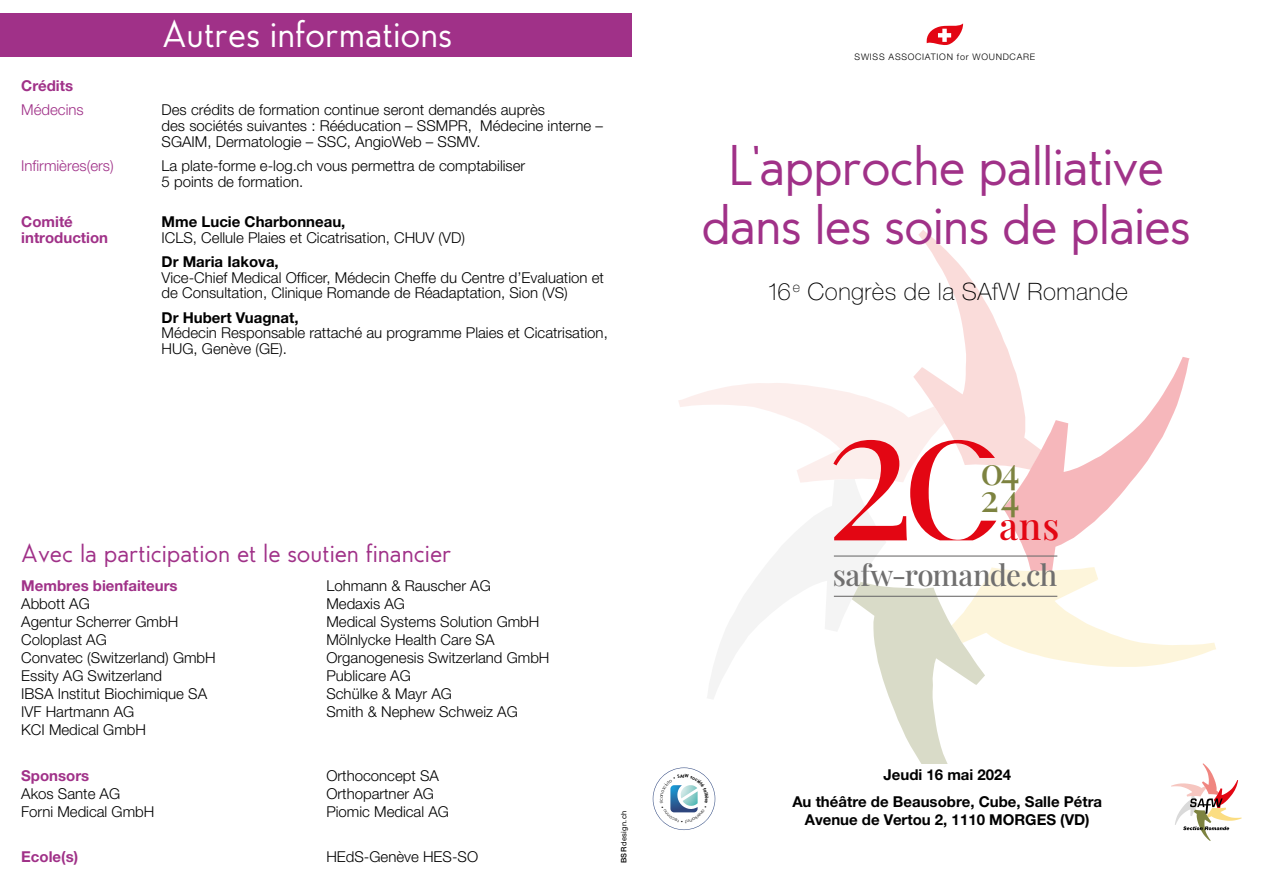
<style>
.page{position:relative;width:1263px;height:893px;background:#fff}
.page>*{position:absolute;margin:0;border:0;box-sizing:border-box;transform-origin:0 0}
.t1{font:49.2px/59.1px "Edelsans";letter-spacing:-.02em;color:#a03188;text-align:center}
.t2{font:500 37.65px/27.5px "Playfair Display";color:#7d8340}
.t3{font:500 37.65px "Playfair Display";color:#e30613}
.t4{font:33px "Edelsans";color:#fff}
.t5{font:500 29.4px "Playfair Display";letter-spacing:-.02em;color:#706f6f}
.t6{font:100 24px "Helvetica Neue";letter-spacing:.02em;color:#000}
.t7{font:22.5px "Edelsans";color:#a03188}
.t8{font:300 15px/18px "Helvetica Neue";color:#000}
.t9{font:700 15px/27px "Helvetica Neue";color:#000;text-align:center}
.t10{font:700 15px "Helvetica Neue";color:#a03188}
.t11{font:300 15px "Helvetica Neue";color:#a03188}
.t12{font:300 9px "Helvetica Neue";letter-spacing:.08em;color:#000}
.t13{font:7.5px "Helvetica Neue";letter-spacing:.04em;color:#000}
.s1{font-weight:500}
</style>
<div class="page">
<div style="left:0;top:13px;width:631px;height:44px;background:#a03188"></div>
<svg style="left:926px;top:23px;width:37px;height:22px"></svg>
<svg style="left:653px;top:230px;width:589px;height:611px"></svg>
<h3 class="t4" style="left:162px;top:14px;width:292px">Autres informations</h3>
<p class="t10" style="left:21px;top:76px;width:53px">Crédits</p>
<p class="t11" style="left:21px;top:101px;width:64px">Médecins</p>
<p class="t8" style="left:162px;top:102px;width:443px;line-height:15.8px">Des crédits de formation continue seront demandés auprès<br>des sociétés suivantes : Rééducation – SSMPR, Médecine interne –<br>SGAIM, Dermatologie – SSC, AngioWeb – SSMV.</p>
<p class="t11" style="left:21px;top:157px;width:94px">Infirmières(ers)</p>
<p class="t8" style="left:162px;top:158px;width:365px;line-height:15.8px">La plate-forme e-log.ch vous permettra de comptabiliser<br>5 points de formation.</p>
<p class="t10" style="left:21px;top:212px;width:53px">Comité</p>
<p class="t9" style="left:162px;top:208px;width:185px">Mme Lucie Charbonneau,</p>
<p class="t10" style="left:21px;top:228px;width:88px">introduction</p>
<p class="t8" style="left:162px;top:228px;width:305px">ICLS, Cellule Plaies et Cicatrisation, CHUV (VD)</p>
<p class="t9" style="left:162px;top:248px;width:119px">Dr Maria Iakova,</p>
<p class="t8" style="left:162px;top:269px;width:444px;line-height:15.8px">Vice-Chief Medical Officer, Médecin Cheffe du Centre d’Evaluation et de Consultation, Clinique Romande de Réadaptation, Sion (VS)</p>
<p class="t9" style="left:162px;top:303px;width:138px">Dr Hubert Vuagnat,</p>
<p class="t8" style="left:162px;top:325px;width:448px;line-height:15.8px">Médecin Responsable rattaché au programme Plaies et Cicatrisation,<br>HUG, Genève (GE).</p>
<h3 class="t7" style="left:21px;top:540px;width:432px">Avec la participation et le soutien financier</h3>
<p class="t10" style="left:21px;top:576px;width:158px">Membres bienfaiteurs</p>
<p class="t8" style="left:21px;top:594px;width:196px">Abbott AG<br>Agentur Scherrer GmbH<br>Coloplast AG<br>Convatec (Switzerland) GmbH<br>Essity AG Switzerland<br>IBSA Institut Biochimique SA<br>IVF Hartmann AG<br>KCI Medical GmbH</p>
<p class="t10" style="left:21px;top:766px;width:70px">Sponsors</p>
<p class="t8" style="left:21px;top:784px;width:135px">Akos Sante AG<br>Forni Medical GmbH</p>
<p class="t8" style="left:326px;top:576px;width:225px">Lohmann &amp; Rauscher AG<br>Medaxis AG<br>Medical Systems Solution GmbH<br>Mölnlycke Health Care SA<br>Organogenesis Switzerland GmbH<br>Publicare AG<br>Schülke &amp; Mayr AG<br>Smith &amp; Nephew Schweiz AG</p>
<p class="t8" style="left:326px;top:766px;width:124px">Orthoconcept SA<br>Orthopartner AG<br>Piomic Medical AG</p>
<p class="t10" style="left:21px;top:847px;width:58px">Ecole(s)</p>
<p class="t8" style="left:326px;top:847px;width:153px">HEdS-Genève HES-SO</p>
<p class="t13" style="left:619px;top:863px;width:54px;rotate:-90deg"><span class="s1">BSR</span> design.ch</p>
<p class="t12" style="left:855px;top:51px;width:182px">SWISS ASSOCIATION for WOUNDCARE</p>
<h1 class="t1" style="left:702px;top:136px;width:491px">L’approche palliative dans les soins de plaies</h1>
<h3 class="t6" style="left:767px;top:278px;width:363px">16<sup>e</sup> Congrès de la SAfW Romande</h3>
<h2 class="t2" style="left:980px;top:453px;width:41px">04<br>24</h2>
<h2 class="t3" style="left:999px;top:497px;width:62px">ans</h2>
<h3 class="t5" style="left:833px;top:551px;width:226px">safw-romande.ch</h3>
<p class="t9" style="left:792px;top:761px;width:311px">Jeudi 16 mai 2024<br>Au théâtre de Beausobre, Cube, Salle Pétra</p>
<p class="t9" style="left:805px;top:806px;width:286px">Avenue de Vertou 2, 1110 MORGES (VD)</p>
</div>
